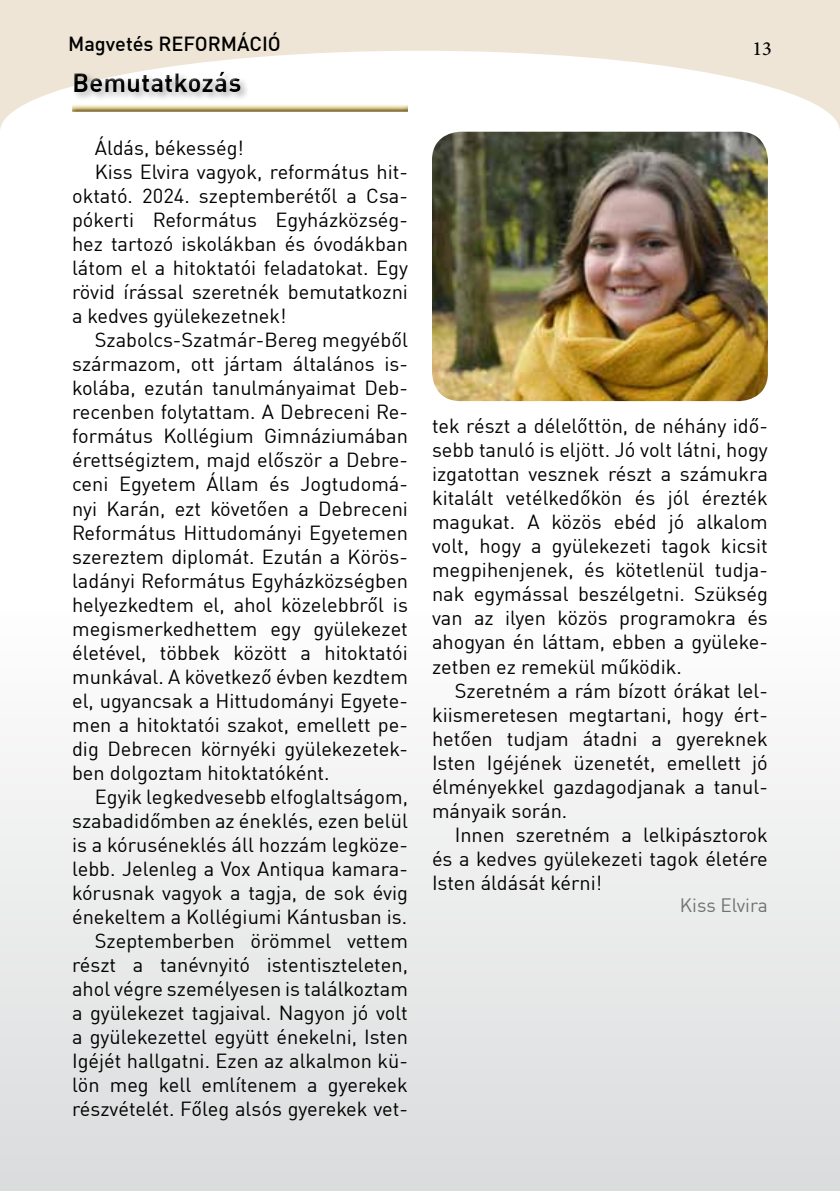
<style>
.page{position:relative;width:840px;height:1191px;background:#fff}
.page>*{position:absolute;margin:0;border:0;box-sizing:border-box;transform-origin:0 0}
.t1{font:700 26px "Adihaus DIN";color:#000}
.t2{font:20px/24px "Adihaus DIN";color:#000;text-align:justify}
.t3{font:500 20px "Adihaus DIN";color:#000}
.t4{font:500 20px "Minion Pro";color:#000}
.t5{font:19px "Adihaus DIN";color:#707172}
</style>
<div class="page">
<div style="left:0;top:0;width:839px;height:131px;background:#eee5d6"></div>
<div style="left:0;top:612px;width:839px;height:579px;background:linear-gradient(to bottom,#fefefe,#dadbdc)"></div>
<div style="left:0;top:51px;width:839px;height:162px;background:#fff;border-radius:50%"></div>
<div style="left:68px;top:66px;width:176px;height:29px;background:#fff;opacity:.75"></div>
<div style="left:70px;top:68px;width:176px;height:30px;background:#000;opacity:.75"></div>
<div style="left:71px;top:103px;width:338px;height:10px;background:#000;opacity:.75"></div>
<img style="left:432px;top:132px;width:335px;height:269px">
<p class="t3" style="left:68px;top:28px;width:214px">Magvetés REFORMÁCIÓ</p>
<p class="t4" style="left:752px;top:35px;width:21px">13</p>
<h1 class="t1" style="left:72px;top:61px;width:171px">Bemutatkozás</h1>
<p class="t2" style="left:95px;top:134px;width:151px">Áldás, békesség!</p>
<p class="t2" style="left:95px;top:158px;width:314px">Kiss Elvira vagyok, református hit-</p>
<p class="t2" style="left:72px;top:182px;width:337px">oktató. 2024. szeptemberétől a Csa-</p>
<p class="t2" style="left:72px;top:206px;width:337px">pókerti Református Egyházközség-</p>
<p class="t2" style="left:72px;top:230px;width:337px">hez tartozó iskolákban és óvodákban</p>
<p class="t2" style="left:72px;top:254px;width:337px">látom el a hitoktatói feladatokat. Egy</p>
<p class="t2" style="left:72px;top:278px;width:337px">rövid írással szeretnék bemutatkozni</p>
<p class="t2" style="left:72px;top:302px;width:216px">a kedves gyülekezetnek!</p>
<p class="t2" style="left:95px;top:326px;width:314px">Szabolcs-Szatmár-Bereg megyéből</p>
<p class="t2" style="left:72px;top:350px;width:337px">származom, ott jártam általános is-</p>
<p class="t2" style="left:72px;top:374px;width:337px">kolába, ezután tanulmányaimat Deb-</p>
<p class="t2" style="left:72px;top:398px;width:337px">recenben folytattam. A Debreceni Re-</p>
<p class="t2" style="left:72px;top:422px;width:337px">formátus Kollégium Gimnáziumában</p>
<p class="t2" style="left:72px;top:446px;width:337px">érettségiztem, majd először a Debre-</p>
<p class="t2" style="left:72px;top:470px;width:337px">ceni Egyetem Állam és Jogtudomá-</p>
<p class="t2" style="left:72px;top:494px;width:337px">nyi Karán, ezt követően a Debreceni</p>
<p class="t2" style="left:72px;top:518px;width:337px">Református Hittudományi Egyetemen</p>
<p class="t2" style="left:72px;top:542px;width:337px">szereztem diplomát. Ezután a Körös-</p>
<p class="t2" style="left:72px;top:566px;width:337px">ladányi Református Egyházközségben</p>
<p class="t2" style="left:72px;top:590px;width:337px">helyezkedtem el, ahol közelebbről is</p>
<p class="t2" style="left:72px;top:614px;width:337px">megismerkedhettem egy gyülekezet</p>
<p class="t2" style="left:72px;top:638px;width:337px">életével, többek között a hitoktatói</p>
<p class="t2" style="left:72px;top:662px;width:337px">munkával. A következő évben kezdtem</p>
<p class="t2" style="left:72px;top:686px;width:337px">el, ugyancsak a Hittudományi Egyete-</p>
<p class="t2" style="left:72px;top:710px;width:337px">men a hitoktatói szakot, emellett pe-</p>
<p class="t2" style="left:72px;top:734px;width:337px">dig Debrecen környéki gyülekezetek-</p>
<p class="t2" style="left:72px;top:758px;width:259px">ben dolgoztam hitoktatóként.</p>
<p class="t2" style="left:95px;top:782px;width:314px">Egyik legkedvesebb elfoglaltságom,</p>
<p class="t2" style="left:72px;top:806px;width:337px">szabadidőmben az éneklés, ezen belül</p>
<p class="t2" style="left:72px;top:830px;width:337px">is a kóruséneklés áll hozzám legköze-</p>
<p class="t2" style="left:72px;top:854px;width:337px">lebb. Jelenleg a Vox Antiqua kamara-</p>
<p class="t2" style="left:72px;top:878px;width:337px">kórusnak vagyok a tagja, de sok évig</p>
<p class="t2" style="left:72px;top:902px;width:336px">énekeltem a Kollégiumi Kántusban is.</p>
<p class="t2" style="left:95px;top:926px;width:314px">Szeptemberben örömmel vettem</p>
<p class="t2" style="left:72px;top:950px;width:337px">részt a tanévnyitó istentiszteleten,</p>
<p class="t2" style="left:72px;top:974px;width:337px">ahol végre személyesen is találkoztam</p>
<p class="t2" style="left:72px;top:998px;width:337px">a gyülekezet tagjaival. Nagyon jó volt</p>
<p class="t2" style="left:72px;top:1022px;width:337px">a gyülekezettel együtt énekelni, Isten</p>
<p class="t2" style="left:72px;top:1046px;width:337px">Igéjét hallgatni. Ezen az alkalmon kü-</p>
<p class="t2" style="left:72px;top:1070px;width:337px">lön meg kell említenem a gyerekek</p>
<p class="t2" style="left:72px;top:1094px;width:337px">részvételét. Főleg alsós gyerekek vet-</p>
<p class="t2" style="left:432px;top:412px;width:337px">tek részt a délelőttön, de néhány idő&shy;sebb tanuló is eljött. Jó volt látni, hogy izgatottan vesznek részt a számukra kitalált vetélkedőkön és jól érezték magukat. A közös ebéd jó alkalom volt, hogy a gyülekezeti tagok kicsit megpihenjenek, és kötetlenül tudja&shy;nak egymással beszélgetni. Szükség van az ilyen közös programokra és ahogyan én láttam, ebben a gyüleke&shy;zetben ez remekül működik.</p>
<p class="t2" style="left:432px;top:676px;width:337px;text-indent:23px">Szeretném a rám bízott órákat lel&shy;kiismeretesen megtartani, hogy ért&shy;hetően tudjam átadni a gyereknek Isten Igéjének üzenetét, emellett jó élményekkel gazdagodjanak a tanul&shy;mányaik során.</p>
<p class="t2" style="left:432px;top:820px;width:337px;text-indent:23px">Innen szeretném a lelkipásztorok és a kedves gyülekezeti tagok életére Isten áldását kérni!</p>
<p class="t5" style="left:679px;top:890px;width:89px">Kiss Elvira</p>
</div>
